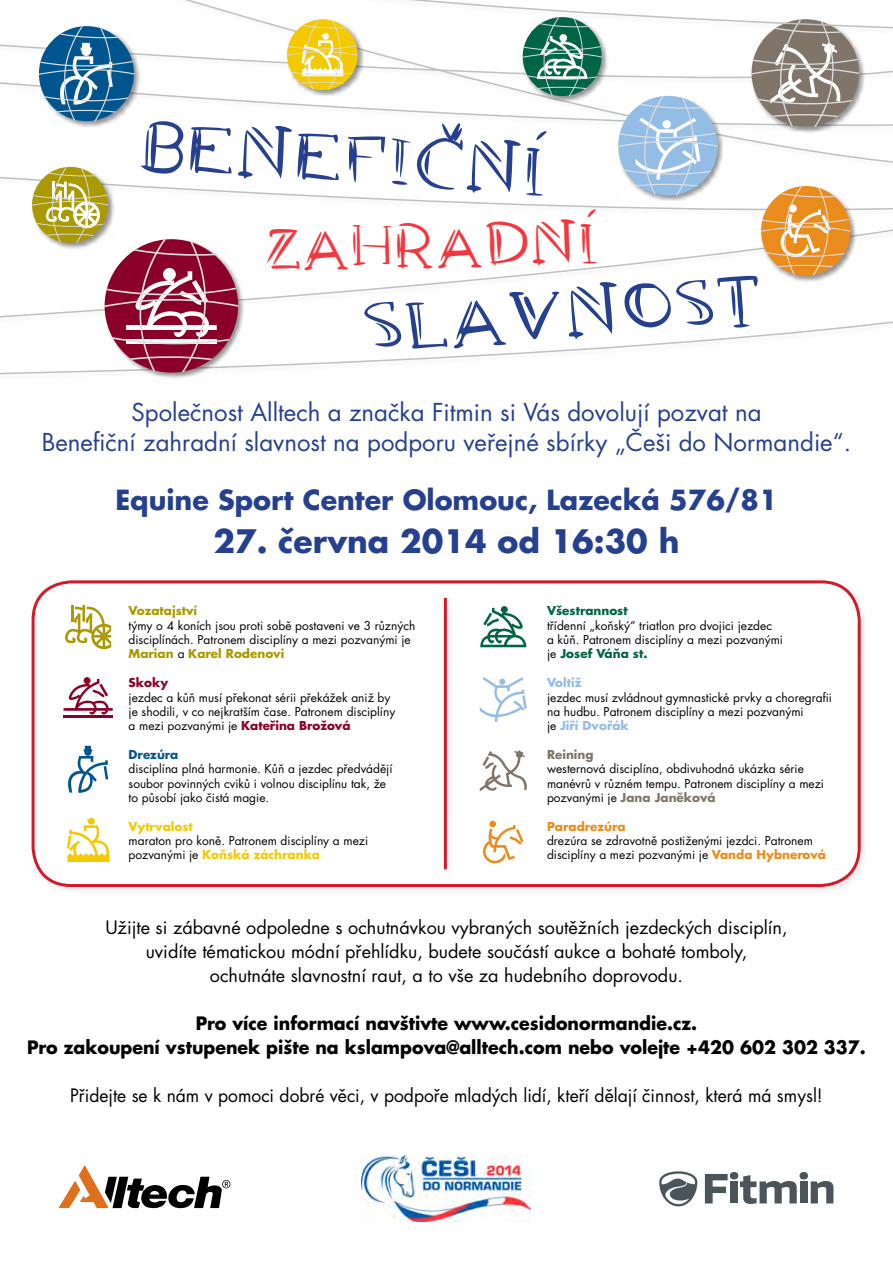
<style>
.page{position:relative;width:893px;height:1263px;background:#fff}
.page>*{position:absolute;margin:0;border:0;box-sizing:border-box;transform-origin:0 0}
.t1{font:55.05px "PA Ny VINO";color:#25408f}
.t2{font:45.9px "PA Ny VINO";color:#f2383f}
.t3{font:700 31.5px "Futura CE";color:#25408f}
.t4{font:700 27px "Futura CE";color:#25408f}
.t5{font:24px/30px "Futura CE";color:#25408f;text-align:center}
.t6{font:18px/24px "Futura CE";color:#000;text-align:center}
.t7{font:700 18px/24px "Futura CE";color:#000;text-align:center}
.t8{font:12px/14.4px "Futura CE";color:#000}
.t9{font:700 12px "Futura CE";color:#006544}
.t10{font:700 12px "Futura CE";color:#a90}
.t11{font:700 12px "Futura CE";color:#ea8c1c}
.t12{font:700 12px "Futura CE";color:#f4c900}
.t13{font:700 12px "Futura CE";color:#00558f}
.t14{font:700 12px "Futura CE";color:#817569}
.t15{font:700 12px "Futura CE";color:#94bde5}
.t16{font:700 12px "Futura CE";color:#8b0029}
.s1{font-weight:700;color:#a90}
.s2{font-weight:700;color:#8b0029}
.s3{font-weight:700;color:#f4c900}
.s4{font-weight:700;color:#006544}
.s5{font-weight:700;color:#94bde5}
.s6{font-weight:700;color:#817569}
.s7{font-weight:700;color:#ea8c1c}
</style>
<div class="page">
<div style="left:103px;top:238px;width:142px;height:141px;background:#000;opacity:.43"></div>
<img style="left:362px;top:1155px;width:169px;height:66px">
<svg style="left:659px;top:1171px;width:38px;height:35px"></svg>
<svg style="left:705px;top:1174px;width:23px;height:29px"></svg>
<div style="left:730px;top:1172px;width:8px;height:7px;background:#4a545b;border-radius:50%"></div>
<div style="left:799px;top:1172px;width:9px;height:7px;background:#4a545b;border-radius:50%"></div>
<div style="left:730px;top:1181px;width:8px;height:22px;background:#4a545b"></div>
<svg style="left:740px;top:1175px;width:57px;height:29px"></svg>
<div style="left:800px;top:1181px;width:7px;height:22px;background:#4a545b"></div>
<svg style="left:811px;top:1181px;width:22px;height:22px"></svg>
<svg style="left:32px;top:0;width:861px;height:372px"></svg>
<div style="left:31px;top:579px;width:836px;height:315px;background:#f4f4f4"></div>
<div style="left:33px;top:582px;width:826px;height:303px;background:#fff;border-radius:38px"></div>
<div style="left:32px;top:580px;width:829px;height:307px;border:3px solid #d7182a;border-radius:38px"></div>
<svg style="left:480px;top:677px;width:47px;height:45px"></svg>
<svg style="left:480px;top:750px;width:47px;height:41px"></svg>
<svg style="left:483px;top:821px;width:41px;height:42px"></svg>
<hr style="left:64px;top:716px;width:49px;height:2px;background:#8b0029">
<svg style="left:64px;top:677px;width:49px;height:37px"></svg>
<svg style="left:65px;top:605px;width:46px;height:44px"></svg>
<svg style="left:68px;top:746px;width:40px;height:47px"></svg>
<svg style="left:67px;top:818px;width:43px;height:44px"></svg>
<svg style="left:480px;top:606px;width:46px;height:41px"></svg>
<div style="left:443px;top:597px;width:11px;height:279px;background:#f8f8f8"></div>
<hr style="left:444px;top:598px;width:3px;height:271px;background:#d7182a">
<svg style="left:58px;top:1165px;width:172px;height:43px"></svg>
<h1 class="t1" style="left:139px;top:131px;width:411px;rotate:3deg">BENEFICNÍ</h1>
<h2 class="t2" style="left:264px;top:234px;width:337px;rotate:-1deg">ZAHRADNÍ</h2>
<h1 class="t1" style="left:361px;top:310px;width:403px;rotate:-4deg">SLAVNOST</h1>
<h3 class="t5" style="left:42px;top:398px;width:811px">Společnost Alltech a značka Fitmin si Vás dovolují pozvat na<br>Benefiční zahradní slavnost na podporu veřejné sbírky „Češi do Normandie“.</h3>
<h3 class="t4" style="left:115px;top:482px;width:664px">Equine Sport Center Olomouc, Lazecká 576/81</h3>
<h3 class="t3" style="left:213px;top:521px;width:468px">27. června 2014 od 16:30 h</h3>
<p class="t10" style="left:129px;top:603px;width:70px">Vozatajství</p>
<p class="t8" style="left:129px;top:619px;width:288px">týmy o 4 koních jsou proti sobě postaveni ve 3 různých disciplínách. Patronem disciplíny a mezi pozvanými je<br><span class="s1">Marian</span> a <span class="s1">Karel Rodenovi</span></p>
<p class="t16" style="left:129px;top:675px;width:41px">Skoky</p>
<p class="t8" style="left:129px;top:690px;width:268px">jezdec a kůň musí překonat sérii překážek aniž by je shodili, v co nejkratším čase. Patronem disciplíny a mezi pozvanými je <span class="s2">Kateřina Brožová</span></p>
<p class="t13" style="left:129px;top:747px;width:51px">Drezúra</p>
<p class="t8" style="left:129px;top:762px;width:265px">disciplína plná harmonie. Kůň a jezdec předvádějí soubor povinných cviků i volnou disciplínu tak, že to působí jako čistá magie.</p>
<p class="t12" style="left:129px;top:819px;width:66px">Vytrvalost</p>
<p class="t8" style="left:129px;top:834px;width:241px">maraton pro koně. Patronem disciplíny a mezi pozvanými je <span class="s3">Koňská záchranka</span></p>
<p class="t9" style="left:547px;top:603px;width:82px">Všestrannost</p>
<p class="t8" style="left:547px;top:619px;width:238px">třídenní „koňský“ triatlon pro dvojici jezdec<br>a kůň. Patronem disciplíny a mezi pozvanými je <span class="s4">Josef Váňa st.</span></p>
<p class="t15" style="left:547px;top:675px;width:36px">Voltiž</p>
<p class="t8" style="left:547px;top:690px;width:286px">jezdec musí zvládnout gymnastické prvky a choregrafii na hudbu. Patronem disciplíny a mezi pozvanými<br>je <span class="s5">Jiří Dvořák</span></p>
<p class="t14" style="left:547px;top:747px;width:48px">Reining</p>
<p class="t8" style="left:547px;top:762px;width:279px">westernová disciplína, obdivuhodná ukázka série manévrů v různém tempu. Patronem disciplíny a mezi pozvanými je <span class="s6">Jana Janěková</span></p>
<p class="t11" style="left:547px;top:819px;width:80px">Paradrezúra</p>
<p class="t8" style="left:547px;top:834px;width:281px">drezúra se zdravotně postiženými jezdci. Patronem disciplíny a mezi pozvanými je <span class="s7">Vanda Hybnerová</span></p>
<h3 class="t6" style="left:105px;top:916px;width:684px">Užijte si zábavné odpoledne s ochutnávkou vybraných soutěžních jezdeckých disciplín, uvidíte tématickou módní přehlídku, budete součástí aukce a bohaté tomboly,<br>ochutnáte slavnostní raut, a to vše za hudebního doprovodu.</h3>
<h3 class="t7" style="left:27px;top:1012px;width:840px">Pro více informací navštivte www.cesidonormandie.cz.<br>Pro zakoupení vstupenek pište na kslampova@alltech.com nebo volejte +420 602 302 337.</h3>
<h3 class="t6" style="left:70px;top:1084px;width:754px">Přidejte se k nám v pomoci dobré věci, v podpoře mladých lidí, kteří dělají činnost, která má smysl!</h3>
</div>
